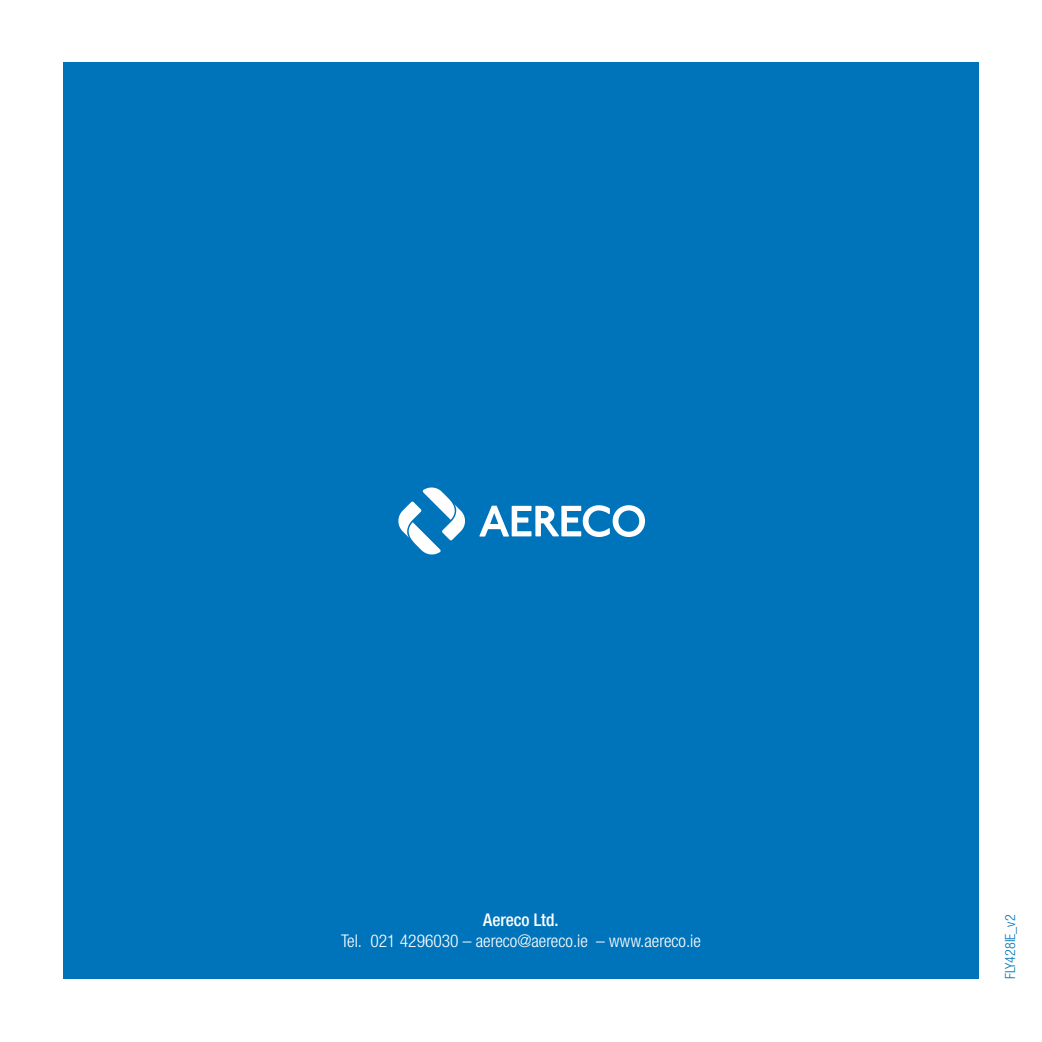
<style>
.page{position:relative;width:1042px;height:1042px;background:#fff}
.page>*{position:absolute;margin:0;border:0;box-sizing:border-box;transform-origin:0 0}
.t1{font:300 condensed 17.5px "Helvetica Neue LTW1 G";color:#fff}
.t2{font:500 condensed 17.5px "Helvetica Neue LTW1 G";color:#fff}
.t3{font:300 condensed 14px "Helvetica Neue LTW1 G";color:#0074bb}
</style>
<div class="page">
<div style="left:63px;top:63px;width:916px;height:916px;background:#0074bb"></div>
<svg style="left:479px;top:505px;width:166px;height:32px"></svg>
<svg style="left:398px;top:487px;width:67px;height:68px"></svg>
<p class="t2" style="left:483px;top:909px;width:77px">Aereco Ltd.</p>
<p class="t1" style="left:341px;top:930px;width:361px">Tel. 021 4296030 – aereco@aereco.ie – www.aereco.ie</p>
<p class="t3" style="left:1002px;top:979px;width:66px;rotate:-90deg">FLY428IE_v2</p>
</div>
